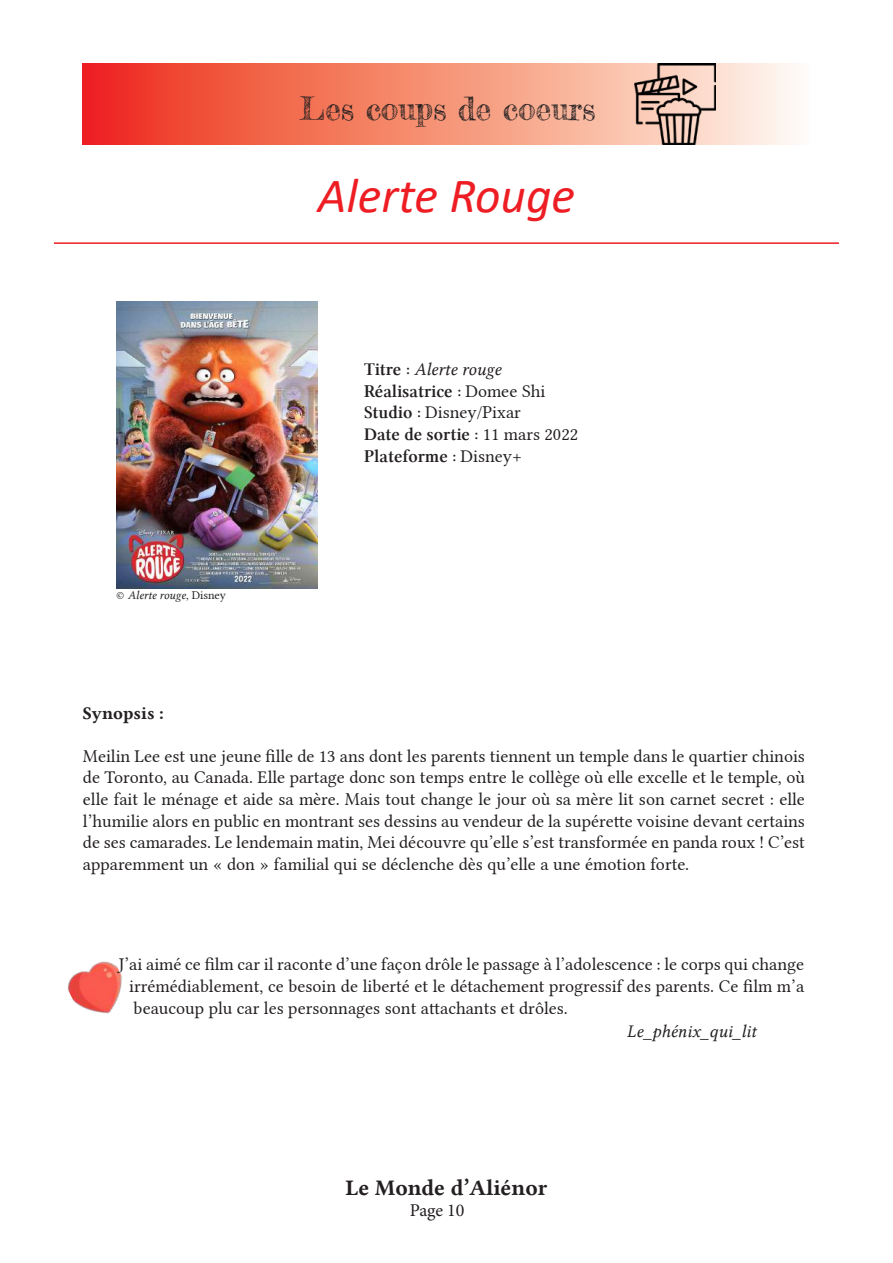
<style>
.page{position:relative;width:893px;height:1263px;background:#fff}
.page>*{position:absolute;margin:0;border:0;box-sizing:border-box;transform-origin:0 0}
.t1{font:italic 49.5px "Calibri";color:#ee1d23}
.t2{font:31.5px "Frederickathe Great";color:#231f20}
.t3{font:22.5px "Lin Libertine B";color:#231f20}
.t4{font:18px/21.6px "Lin Libertine";color:#231f20;text-align:justify}
.t5{font:18px/21.6px "Lin Libertine Z";color:#231f20}
.t6{font:18px "Lin Libertine I";color:#231f20}
.t7{font:18px "Lin Libertine B";color:#231f20}
.t8{font:18px "Minion Pro";letter-spacing:-.005em;color:#231f20}
.t9{font:12px "Lin Libertine I";color:#231f20}
.s1{font-family:"Lin Libertine"}
.s2{font-family:"Lin Libertine Z"}
</style>
<div class="page">
<svg style="left:83px;top:64px;width:710px;height:81px;background:#f58872"></svg>
<hr style="left:54px;top:242px;width:785px;height:2px;background:#ee1d23">
<img style="left:635px;top:64px;width:81px;height:81px">
<img style="left:117px;top:302px;width:200px;height:287px">
<img style="left:67px;top:961px;width:56px;height:53px">
<h2 class="t2" style="left:300px;top:89px;width:297px">Les coups de coeurs</h2>
<h1 class="t1" style="left:318px;top:161px;width:259px">Alerte Rouge</h1>
<p class="t9" style="left:117px;top:589px;width:111px"><span class="s1">©</span> Alerte rouge<span class="s1">, Disney</span></p>
<p class="t6" style="left:364px;top:359px;width:139px"><span class="s2">Titre :</span> Alerte rouge</p>
<p class="t5" style="left:364px;top:381px;width:183px">Réalisatrice : <span class="s1">Domee Shi</span></p>
<p class="t4" style="left:364px;top:400px;width:158px"><span class="s2">Studio :</span> Disney/Pixar</p>
<p class="t5" style="left:364px;top:424px;width:216px">Date de sortie : <span class="s1">11 mars 2022<br></span>Plateforme : <span class="s1">Disney+</span></p>
<p class="t7" style="left:83px;top:700px;width:82px">Synopsis :</p>
<p class="t4" style="left:83px;top:743px;width:724px">Meilin Lee est une jeune fille de 13 ans dont les parents tiennent un temple dans le quartier chinois de Toronto, au Canada. Elle partage donc son temps entre le collège où elle excelle et le temple, où elle fait le ménage et aide sa mère. Mais tout change le jour où sa mère lit son carnet secret : elle l’humilie alors en public en montrant ses dessins au vendeur de la supérette voisine devant certains de ses camarades. Le lendemain matin, Mei découvre qu’elle s’est transformée en panda roux ! C’est apparemment un « don » familial qui se déclenche dès qu’elle a une émotion forte.</p>
<p class="t4" style="left:129px;top:952px;width:677px;text-indent:-10px">J’ai aimé ce film car il raconte d’une façon drôle le passage à l’adolescence : le corps qui change irrémédiablement, ce besoin de liberté et le détachement progressif des parents. Ce film m’a beaucoup plu car les personnages sont attachants et drôles.</p>
<p class="t6" style="left:627px;top:1021px;width:131px">Le_phénix_qui_lit</p>
<p class="t3" style="left:346px;top:1172px;width:203px">Le Monde d’Aliénor</p>
<p class="t8" style="left:410px;top:1198px;width:56px">Page 10</p>
</div>
